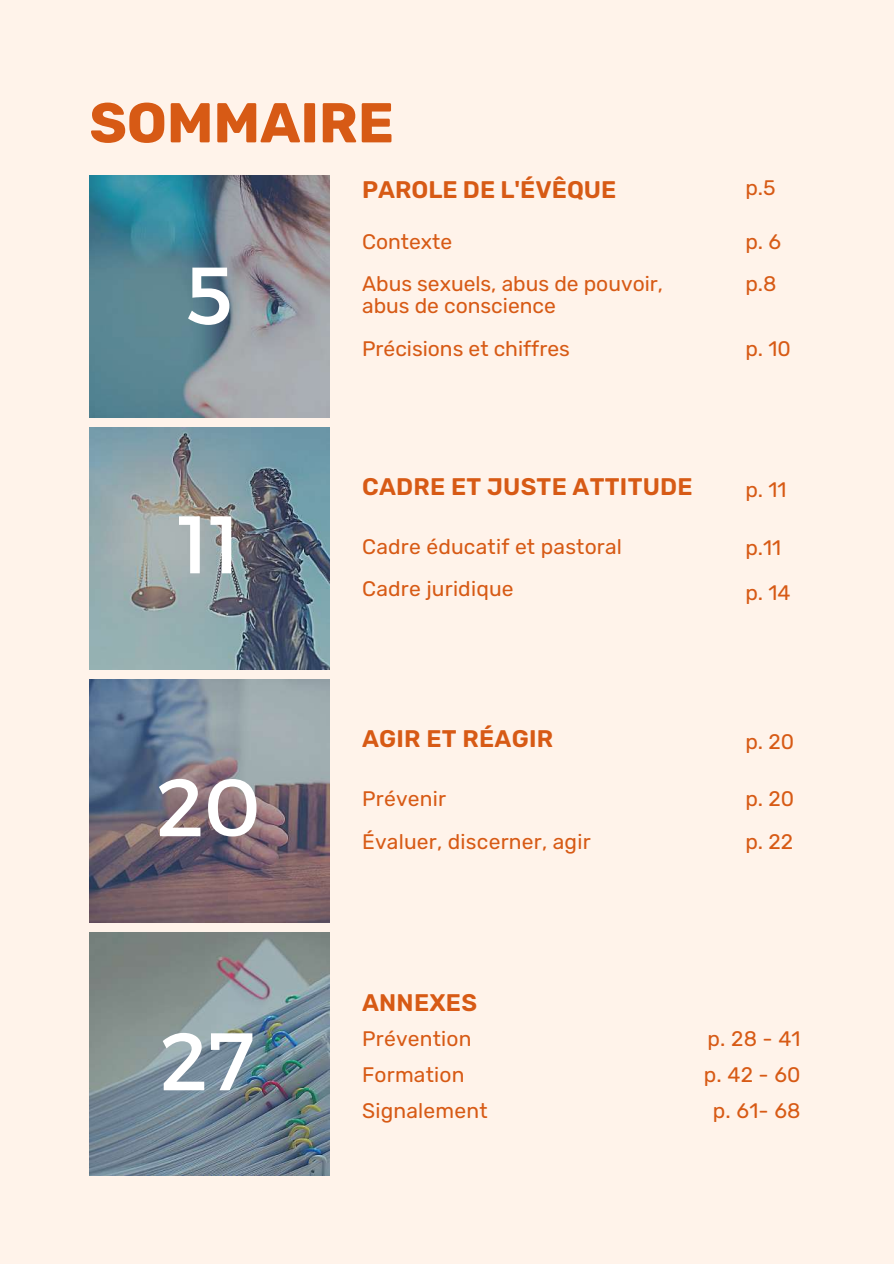
<style>
.page{position:relative;width:894px;height:1264px;background:#fff}
.page>*{position:absolute;margin:0;border:0;box-sizing:border-box;transform-origin:0 0}
.t1{font:81.45px "Montserrat";color:#fff}
.t2{font:700 56.1px "Rubik";color:#d75a15}
.t3{font:600 24px "Rubik";letter-spacing:.01em;color:#d75a15}
.t4{font:21px/42.8px "Rubik";letter-spacing:.01em;color:#d75a15}
</style>
<div class="page">
<div style="left:0;top:0;width:893px;height:1263px;background:#fff3ea"></div>
<img style="left:89px;top:175px;width:240px;height:242px">
<img style="left:89px;top:427px;width:240px;height:242px">
<img style="left:89px;top:680px;width:240px;height:242px">
<img style="left:89px;top:932px;width:240px;height:243px">
<h2 class="t2" style="left:89px;top:90px;width:306px">SOMMAIRE</h2>
<p class="t3" style="left:362px;top:175px;width:256px">PAROLE DE L'ÉVÊQUE</p>
<h1 class="t1" style="left:186px;top:243px;width:48px">5</h1>
<h1 class="t1" style="left:178px;top:491px;width:64px">11</h1>
<h1 class="t1" style="left:156px;top:754px;width:106px">20</h1>
<p class="t4" style="left:362px;top:220px;width:302px">Contexte<br>Abus sexuels, abus de pouvoir,</p>
<p class="t4" style="left:362px;top:284px;width:209px">abus de conscience<br>Précisions et chiffres</p>
<p class="t3" style="left:362px;top:472px;width:332px">CADRE ET JUSTE ATTITUDE</p>
<p class="t4" style="left:362px;top:525px;width:261px">Cadre éducatif et pastoral<br>Cadre juridique</p>
<p class="t3" style="left:362px;top:725px;width:192px">AGIR ET RÉAGIR</p>
<p class="t4" style="left:362px;top:777px;width:230px">Prévenir<br>Évaluer, discerner, agir</p>
<p class="t4" style="left:745px;top:166px;width:32px">p.5</p>
<p class="t4" style="left:745px;top:220px;width:37px">p. 6 p.8</p>
<p class="t4" style="left:745px;top:327px;width:47px">p. 10</p>
<p class="t4" style="left:745px;top:468px;width:42px">p. 11</p>
<p class="t4" style="left:745px;top:525px;width:46px;line-height:45px">p.11 p. 14</p>
<p class="t4" style="left:745px;top:720px;width:50px">p. 20</p>
<p class="t4" style="left:745px;top:777px;width:50px">p. 20 p. 22</p>
<h1 class="t1" style="left:160px;top:1008px;width:96px">27</h1>
<p class="t3" style="left:362px;top:988px;width:116px">ANNEXES</p>
<p class="t4" style="left:362px;top:1020px;width:127px;line-height:36px">Prévention<br>Formation<br>Signalement</p>
<p class="t4" style="left:703px;top:1020px;width:98px;line-height:36px;text-align:center">p. 28 - 41 p. 42 - 60 p. 61- 68</p>
</div>
